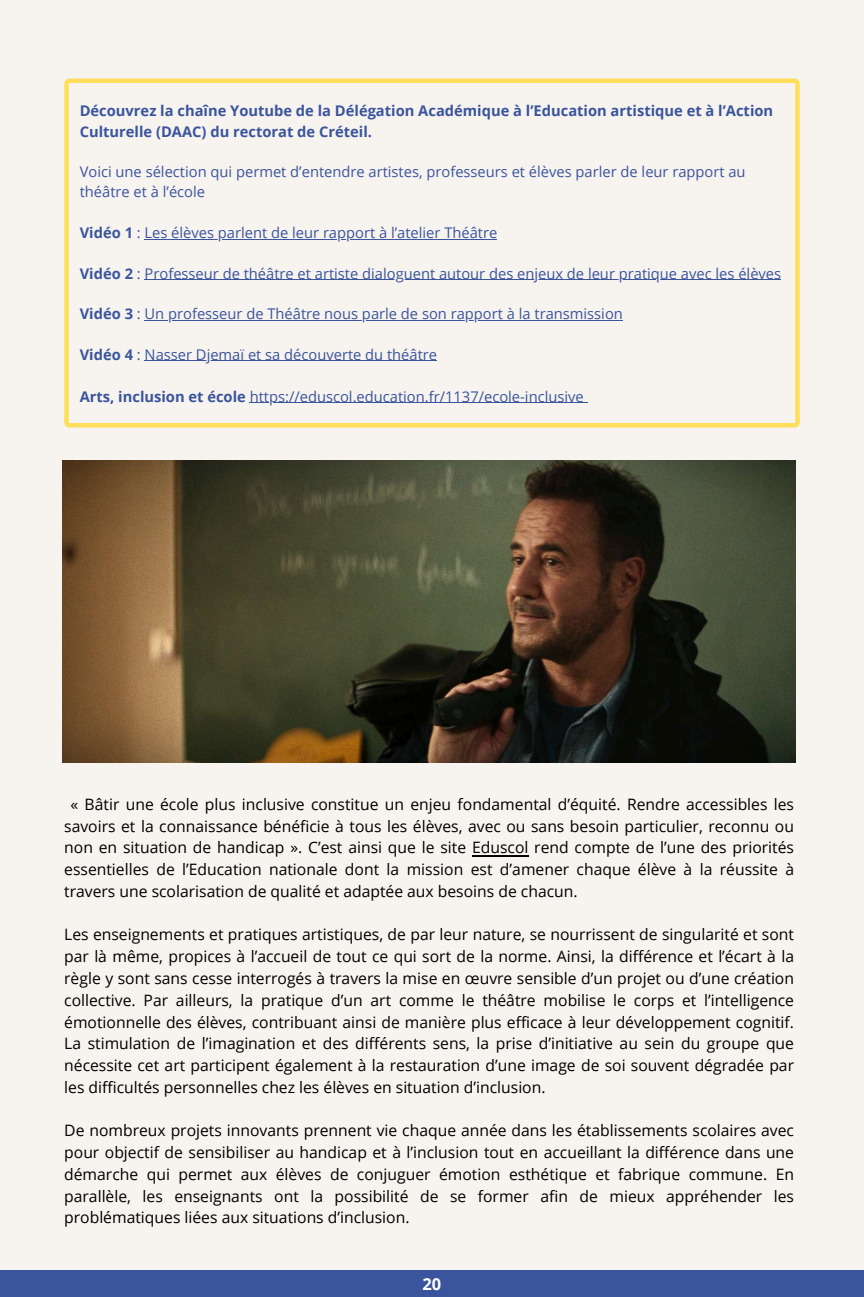
<style>
.page{position:relative;width:864px;height:1297px;background:#fff}
.page>*{position:absolute;margin:0;border:0;box-sizing:border-box;transform-origin:0 0}
.t1{font:700 16.5px "Open Sans";color:#fff}
.t2{font:15.7px/21.8px "Open Sans";color:#000;text-align:justify}
.t3{font:14.7px/20.2px "Open Sans";color:#3a559e}
.t4{font:700 14.7px/20.2px "Open Sans";color:#3a559e}
.s1{font-weight:700}
</style>
<div class="page">
<div style="left:0;top:0;width:864px;height:1296px;background:#f7f3ee"></div>
<svg style="left:64px;top:78px;width:736px;height:349px"></svg>
<div style="left:0;top:1269px;width:864px;height:27px;background:#3a559e"></div>
<img style="left:63px;top:461px;width:733px;height:301px">
<hr style="left:145px;top:239px;width:352px;height:1px;background:#3a559e">
<hr style="left:145px;top:279px;width:636px;height:1px;background:#3a559e">
<hr style="left:145px;top:320px;width:478px;height:1px;background:#3a559e">
<hr style="left:145px;top:360px;width:292px;height:1px;background:#3a559e">
<hr style="left:250px;top:402px;width:334px;height:1px;background:#3a559e">
<hr style="left:472px;top:854px;width:56px;height:2px;background:#000">
<p class="t4" style="left:80px;top:101px;width:695px">Découvrez la chaîne Youtube de la Délégation Académique à l’Education artistique et à l’Action<br>Culturelle (DAAC) du rectorat de Créteil.</p>
<p class="t3" style="left:80px;top:161px;width:667px">Voici une sélection qui permet d’entendre artistes, professeurs et élèves parler de leur rapport au théâtre et à l’école</p>
<p class="t3" style="left:80px;top:222px;width:419px"><span class="s1">Vidéo 1</span> : Les élèves parlent de leur rapport à l’atelier Théâtre</p>
<p class="t3" style="left:80px;top:263px;width:703px"><span class="s1">Vidéo 2</span> : Professeur de théâtre et artiste dialoguent autour des enjeux de leur pratique avec les élèves</p>
<p class="t3" style="left:80px;top:303px;width:545px"><span class="s1">Vidéo 3</span> : Un professeur de Théâtre nous parle de son rapport à la transmission</p>
<p class="t3" style="left:80px;top:344px;width:359px"><span class="s1">Vidéo 4</span> : Nasser Djemaï et sa découverte du théâtre</p>
<p class="t3" style="left:80px;top:386px;width:506px"><span class="s1">Arts, inclusion et école</span> https://eduscol.education.fr/1137/ecole-inclusive</p>
<p class="t2" style="left:64px;top:792px;width:731px;text-indent:6px">« Bâtir une école plus inclusive constitue un enjeu fondamental d’équité. Rendre accessibles les savoirs et la connaissance bénéficie à tous les élèves, avec ou sans besoin particulier, reconnu ou non en situation de handicap ». C’est ainsi que le site Eduscol rend compte de l’une des priorités essentielles de l’Education nationale dont la mission est d’amener chaque élève à la réussite à travers une scolarisation de qualité et adaptée aux besoins de chacun.</p>
<p class="t2" style="left:64px;top:923px;width:731px">Les enseignements et pratiques artistiques, de par leur nature, se nourrissent de singularité et sont par là même, propices à l’accueil de tout ce qui sort de la norme. Ainsi, la différence et l’écart à la règle y sont sans cesse interrogés à travers la mise en œuvre sensible d’un projet ou d’une création collective. Par ailleurs, la pratique d’un art comme le théâtre mobilise le corps et l’intelligence émotionnelle des élèves, contribuant ainsi de manière plus efficace à leur développement cognitif.<br>La stimulation de l’imagination et des différents sens, la prise d’initiative au sein du groupe que nécessite cet art participent également à la restauration d’une image de soi souvent dégradée par les difficultés personnelles chez les élèves en situation d’inclusion.</p>
<p class="t2" style="left:64px;top:1119px;width:731px">De nombreux projets innovants prennent vie chaque année dans les établissements scolaires avec pour objectif de sensibiliser au handicap et à l’inclusion tout en accueillant la différence dans une démarche qui permet aux élèves de conjuguer émotion esthétique et fabrique commune. En parallèle, les enseignants ont la possibilité de se former afin de mieux appréhender les problématiques liées aux situations d’inclusion.</p>
<p class="t1" style="left:423px;top:1271px;width:20px">20</p>
</div>
